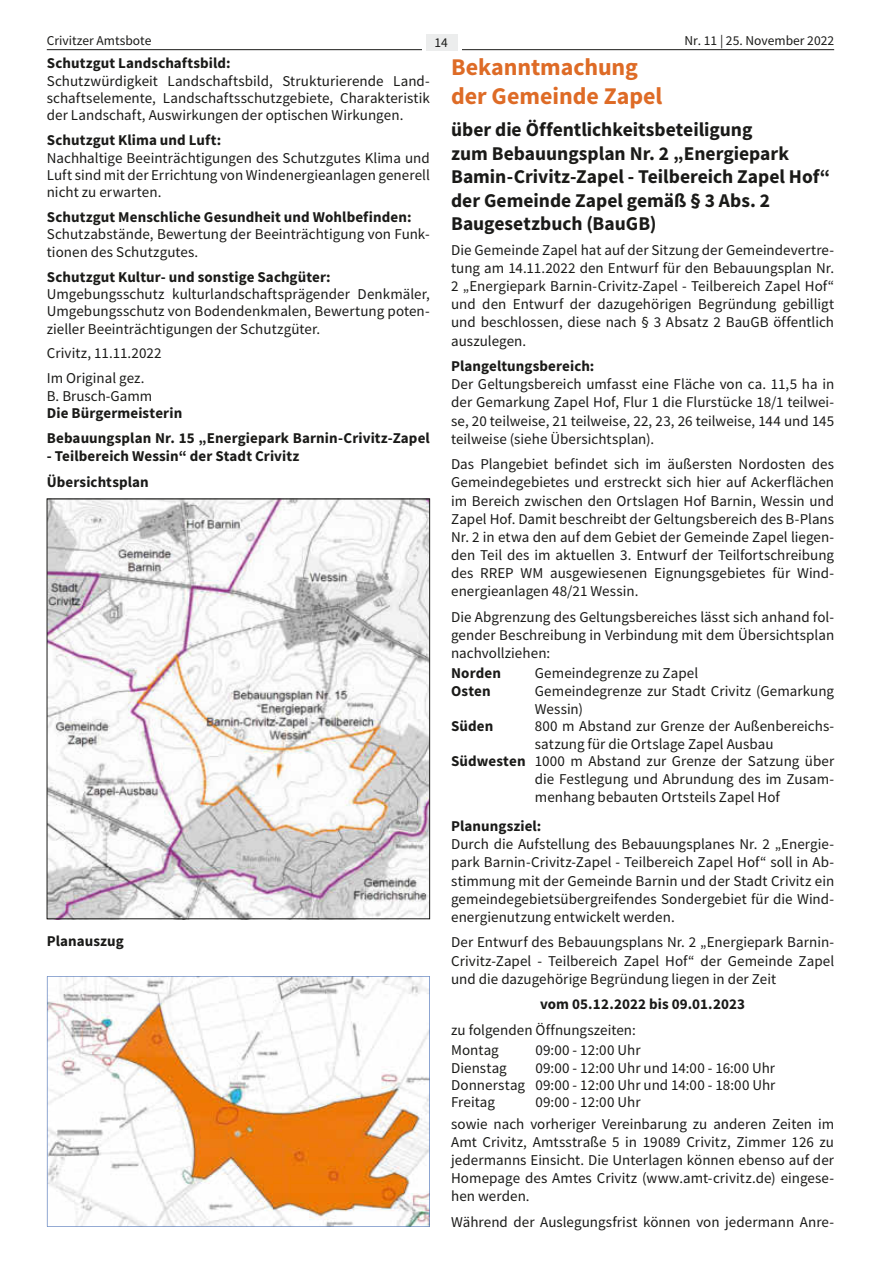
<style>
.page{position:relative;width:881px;height:1263px;background:#fff}
.page>*{position:absolute;margin:0;border:0;box-sizing:border-box;transform-origin:0 0}
.t1{font:700 24px/29px "Source Sans Pro";color:#de6b26}
.t2{font:700 19.5px/23.5px "Source Sans Pro";color:#1a1a18}
.t3{font:15px/18.1px "Source Sans Pro";letter-spacing:.005em;color:#1a1a18;text-align:justify}
.t4{font:700 15px/24.8px "Source Sans Pro";letter-spacing:.005em;color:#1a1a18}
.t5{font:13.5px "Source Sans Pro";color:#1a1a18}
.s1{font-weight:700}
</style>
<div class="page">
<hr style="left:47px;top:49px;width:786px;height:1px;background:#1a1a18">
<div style="left:422px;top:26px;width:39px;height:29px;background:#fff"></div>
<div style="left:425px;top:34px;width:32px;height:16px;background:#eceded"></div>
<img style="left:49px;top:501px;width:378px;height:416px">
<svg style="left:47px;top:976px;width:382px;height:251px"></svg>
<p class="t5" style="left:47px;top:32px;width:106px">Crivitzer Amtsbote</p>
<p class="t5" style="left:434px;top:34px;width:15px">14</p>
<p class="t5" style="left:684px;top:32px;width:151px">Nr. 11 | 25. November 2022</p>
<h1 class="t1" style="left:451px;top:53px;width:213px">Bekanntmachung der Gemeinde Zapel</h1>
<h2 class="t2" style="left:451px;top:118px;width:380px">über die Öffentlichkeitsbeteiligung<br>zum Bebauungsplan Nr. 2 „Energiepark Bamin-Crivitz-Zapel - Teilbereich Zapel Hof“ der Gemeinde Zapel gemäß § 3 Abs. 2<br>Baugesetzbuch (BauGB)</h2>
<p class="t3" style="left:451px;top:241px;width:384px">Die Gemeinde Zapel hat auf der Sitzung der Gemeindevertre&shy;tung am 14.11.2022 den Entwurf für den Bebauungsplan Nr.<br>2 „Energiepark Barnin-Crivitz-Zapel - Teilbereich Zapel Hof“ und den Entwurf der dazugehörigen Begründung gebilligt und beschlossen, diese nach § 3 Absatz 2 BauGB öffentlich auszulegen.</p>
<p class="t4" style="left:451px;top:354px;width:145px">Plangeltungsbereich:</p>
<p class="t3" style="left:451px;top:375px;width:384px">Der Geltungsbereich umfasst eine Fläche von ca. 11,5 ha in der Gemarkung Zapel Hof, Flur 1 die Flurstücke 18/1 teilwei&shy;se, 20 teilweise, 21 teilweise, 22, 23, 26 teilweise, 144 und 145 teilweise (siehe Übersichtsplan).</p>
<p class="t3" style="left:451px;top:455px;width:384px">Das Plangebiet befindet sich im äußersten Nordosten des Gemeindegebietes und erstreckt sich hier auf Ackerflächen im Bereich zwischen den Ortslagen Hof Barnin, Wessin und Zapel Hof. Damit beschreibt der Geltungsbereich des B-Plans Nr. 2 in etwa den auf dem Gebiet der Gemeinde Zapel liegen&shy;den Teil des im aktuellen 3. Entwurf der Teilfortschreibung des RREP WM ausgewiesenen Eignungsgebietes für Wind&shy;energieanlagen 48/21 Wessin.</p>
<p class="t3" style="left:451px;top:608px;width:384px">Die Abgrenzung des Geltungsbereiches lässt sich anhand fol&shy;gender Beschreibung in Verbindung mit dem Übersichtsplan nachvollziehen:</p>
<p class="t4" style="left:451px;top:661px;width:51px">Norden</p>
<p class="t3" style="left:534px;top:664px;width:165px">Gemeindegrenze zu Zapel</p>
<p class="t4" style="left:451px;top:678px;width:41px">Osten</p>
<p class="t3" style="left:534px;top:682px;width:301px">Gemeindegrenze zur Stadt Crivitz (Gemarkung<br>Wessin)</p>
<p class="t4" style="left:451px;top:713px;width:44px">Süden</p>
<p class="t3" style="left:534px;top:717px;width:301px">800 m Abstand zur Grenze der Außenbereichs-</p>
<p class="t3" style="left:534px;top:735px;width:240px">satzung für die Ortslage Zapel Ausbau</p>
<p class="t3" style="left:451px;top:752px;width:384px"><span class="s1">Südwesten</span> 1000 m Abstand zur Grenze der Satzung über</p>
<p class="t3" style="left:534px;top:770px;width:301px">die Festlegung und Abrundung des im Zusam-</p>
<p class="t3" style="left:534px;top:788px;width:246px">menhang bebauten Ortsteils Zapel Hof</p>
<p class="t4" style="left:451px;top:814px;width:92px">Planungsziel:</p>
<p class="t3" style="left:451px;top:835px;width:384px">Durch die Aufstellung des Bebauungsplanes Nr. 2 „Energie&shy;park Barnin-Crivitz-Zapel - Teilbereich Zapel Hof“ soll in Ab&shy;stimmung mit der Gemeinde Barnin und der Stadt Crivitz ein gemeindegebietsübergreifendes Sondergebiet für die Wind&shy;energienutzung entwickelt werden.</p>
<p class="t3" style="left:451px;top:933px;width:384px">Der Entwurf des Bebauungsplans Nr. 2 „Energiepark Barnin-Crivitz-Zapel - Teilbereich Zapel Hof“ der Gemeinde Zapel und die dazugehörige Begründung liegen in der Zeit</p>
<p class="t4" style="left:540px;top:992px;width:206px">vom 05.12.2022 bis 09.01.2023</p>
<p class="t3" style="left:451px;top:1020px;width:186px;line-height:20.4px">zu folgenden Öffnungszeiten:<br>Montag</p>
<p class="t4" style="left:47px;top:51px;width:185px">Schutzgut Landschaftsbild:</p>
<p class="t3" style="left:47px;top:72px;width:384px;line-height:17.2px">Schutzwürdigkeit Landschaftsbild, Strukturierende Land&shy;schaftselemente, Landschaftsschutzgebiete, Charakteristik der Landschaft, Auswirkungen der optischen Wirkungen.</p>
<p class="t4" style="left:47px;top:128px;width:176px">Schutzgut Klima und Luft:</p>
<p class="t3" style="left:47px;top:149px;width:384px;line-height:17.2px">Nachhaltige Beeinträchtigungen des Schutzgutes Klima und Luft sind mit der Errichtung von Windenergieanlagen generell nicht zu erwarten.</p>
<p class="t4" style="left:47px;top:204px;width:366px">Schutzgut Menschliche Gesundheit und Wohlbefinden:</p>
<p class="t3" style="left:47px;top:226px;width:384px;line-height:17.2px">Schutzabstände, Bewertung der Beeinträchtigung von Funk&shy;tionen des Schutzgutes.</p>
<p class="t4" style="left:47px;top:264px;width:285px">Schutzgut Kultur- und sonstige Sachgüter:</p>
<p class="t3" style="left:47px;top:285px;width:384px;line-height:17.2px">Umgebungsschutz kulturlandschaftsprägender Denkmäler, Umgebungsschutz von Bodendenkmalen, Bewertung poten&shy;zieller Beeinträchtigungen der Schutzgüter.</p>
<p class="t3" style="left:47px;top:341px;width:116px;line-height:24.8px">Crivitz, 11.11.2022<br>Im Original gez.</p>
<p class="t3" style="left:47px;top:386px;width:107px">B. Brusch-Gamm</p>
<p class="t4" style="left:47px;top:400px;width:384px">Die Bürgermeisterin<br>Bebauungsplan Nr. 15 „Energiepark Barnin-Crivitz-Zapel</p>
<p class="t4" style="left:47px;top:443px;width:254px;line-height:25.8px">- Teilbereich Wessin“ der Stadt Crivitz<br>Übersichtsplan</p>
<p class="t4" style="left:47px;top:928px;width:78px">Planauszug</p>
<p class="t3" style="left:535px;top:1041px;width:107px">09:00 - 12:00 Uhr</p>
<p class="t3" style="left:451px;top:1059px;width:326px;line-height:17.2px;text-indent:84px">09:00 - 12:00 Uhr und 14:00 - 16:00 Uhr Donnerstag 09:00 - 12:00 Uhr und 14:00 - 18:00 Uhr Freitag</p>
<p class="t3" style="left:451px;top:1058px;width:57px">Dienstag</p>
<p class="t3" style="left:451px;top:1091px;width:384px;line-height:21.5px;text-indent:84px">09:00 - 12:00 Uhr<br>sowie nach vorheriger Vereinbarung zu anderen Zeiten im</p>
<p class="t3" style="left:451px;top:1132px;width:384px">Amt Crivitz, Amtsstraße 5 in 19089 Crivitz, Zimmer 126 zu jedermanns Einsicht. Die Unterlagen können ebenso auf der Homepage des Amtes Crivitz (www.amt-crivitz.de) eingese&shy;hen werden.</p>
<p class="t3" style="left:451px;top:1212px;width:384px">Während der Auslegungsfrist können von jedermann Anre-</p>
</div>
